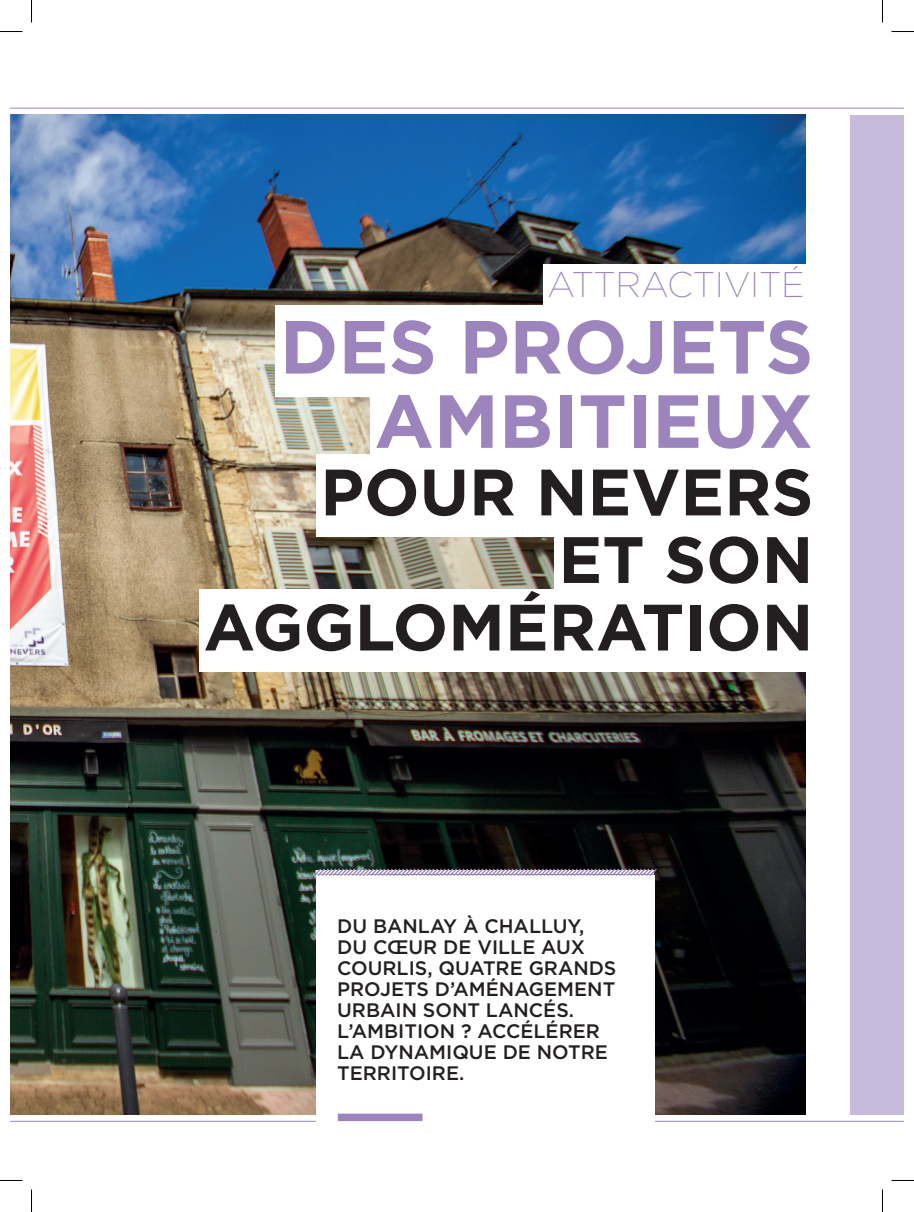
<style>
.page{position:relative;width:914px;height:1212px;background:#fff}
.page>*{position:absolute;margin:0;border:0;box-sizing:border-box;transform-origin:0 0}
.t1{font:700 75px/74.2px "Gotham";color:#9c85bd;text-align:right}
.t2{font:700 65.4px/67.5px "Gotham";color:#231f20;text-align:right}
.t3{font:200 35.7px "Gotham";color:#9c85bd}
.t4{font:500 19.5px/21px "Gotham";color:#231f20;text-align:justify}
</style>
<div class="page">
<img style="left:10px;top:114px;width:795px;height:999px">
<hr style="left:10px;top:1120px;width:893px;height:1px;background:#9c85bd">
<div style="left:850px;top:115px;width:53px;height:999px;background:#c7bbdb"></div>
<hr style="left:10px;top:108px;width:893px;height:1px;background:#9c85bd">
<div style="left:275px;top:305px;width:546px;height:92px;background:#fff"></div>
<div style="left:370px;top:379px;width:451px;height:92px;background:#fff"></div>
<div style="left:316px;top:454px;width:505px;height:82px;background:#fff"></div>
<div style="left:554px;top:522px;width:267px;height:82px;background:#fff"></div>
<div style="left:199px;top:589px;width:622px;height:82px;background:#fff"></div>
<div style="left:543px;top:264px;width:266px;height:44px;background:#fff"></div>
<div style="left:316px;top:874px;width:338px;height:247px;background:#fff"></div>
<div style="left:338px;top:1113px;width:84px;height:7px;background:#9c85bd"></div>
<svg style="left:312px;top:866px;width:346px;height:11px"></svg>
<svg style="left:0;top:31px;width:22px;height:1px"></svg>
<svg style="left:891px;top:31px;width:22px;height:1px"></svg>
<svg style="left:31px;top:0;width:1px;height:22px"></svg>
<svg style="left:31px;top:1189px;width:1px;height:22px"></svg>
<svg style="left:882px;top:0;width:1px;height:22px"></svg>
<svg style="left:882px;top:1189px;width:1px;height:22px"></svg>
<h3 class="t3" style="left:547px;top:262px;width:259px">ATTRACTIVITÉ</h3>
<h1 class="t1" style="left:280px;top:309px;width:535px">DES PROJETS<br>AMBITIEUX</h1>
<h2 class="t2" style="left:203px;top:458px;width:611px">POUR NEVERS<br>ET SON<br>AGGLOMÉRATION</h2>
<p class="t4" style="left:337px;top:914px;width:249px">DU BAN LAY À CHALLUY, DU CŒUR DE VI LLE AUX COURLIS, QUATRE GRAN</p>
<p class="t4" style="left:589px;top:956px;width:27px">DS</p>
<p class="t4" style="left:337px;top:977px;width:133px">PROJETS D’AMÉNA</p>
<p class="t4" style="left:529px;top:977px;width:31px">GEMEN</p>
<p class="t4" style="left:602px;top:977px;width:14px">T</p>
<p class="t4" style="left:337px;top:998px;width:56px">URBAIN</p>
<p class="t4" style="left:337px;top:998px;width:238px;text-align:left;text-indent:86px">SONT LANCÉS.<br>L’AM BITION ? ACCÉLÉRER<br>LA DYNAMI</p>
<p class="t4" style="left:452px;top:1040px;width:142px">QUE DE NOTRE</p>
<p class="t4" style="left:337px;top:1061px;width:25px">TERRI</p>
<p class="t4" style="left:397px;top:1061px;width:69px">TOIRE.</p>
</div>
